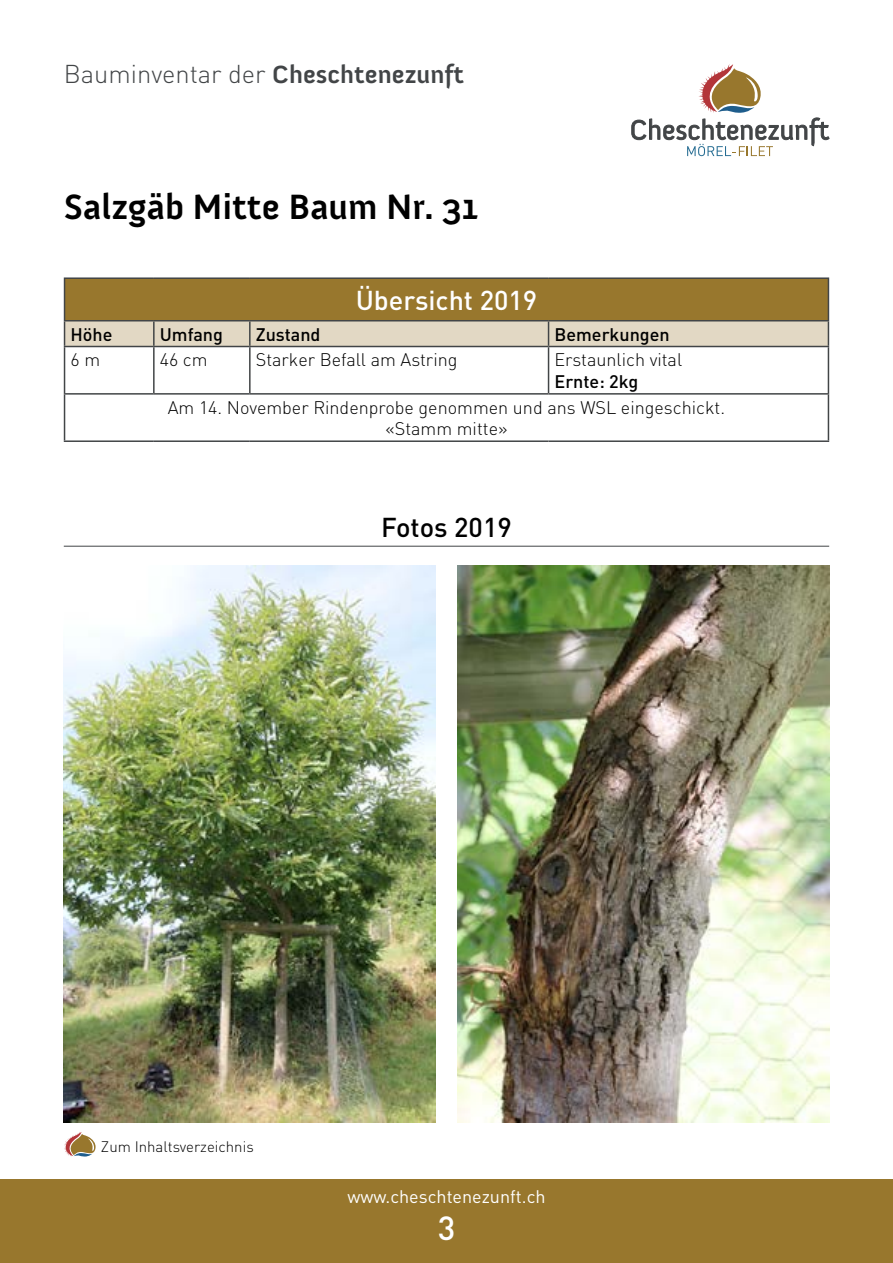
<style>
.page{position:relative;width:893px;height:1263px;background:#fff}
.page>*{position:absolute;margin:0;border:0;box-sizing:border-box;transform-origin:0 0}
.t1{font:700 36px "Anivers";color:#000}
.t2{font:500 33px "DIN Pro";color:#fff}
.t3{font:500 27px "DIN Pro";color:#fff}
.t4{font:500 27px "DIN Pro";color:#000}
.t5{font:300 25.5px "DIN Pro";color:#424547}
.t6{font:300 18px/21.6px "DIN Pro";color:#000;text-align:center}
.t7{font:500 18px "DIN Pro";color:#000}
.t8{font:18px "DIN Pro";color:#fff}
.t9{font:300 15px "DIN Pro";color:#000}
.s1{font-family:"Anivers";font-weight:700}
</style>
<div class="page">
<svg style="left:631px;top:64px;width:199px;height:92px"></svg>
<div style="left:0;top:1179px;width:893px;height:84px;background:#98772d"></div>
<svg style="left:64px;top:1132px;width:32px;height:25px"></svg>
<div style="left:65px;top:278px;width:763px;height:43px;background:#98772d"></div>
<hr style="left:64px;top:277px;width:90px;height:2px;background:#424547">
<hr style="left:64px;top:279px;width:1px;height:41px;background:#424547">
<hr style="left:154px;top:277px;width:96px;height:2px;background:#424547">
<hr style="left:250px;top:277px;width:299px;height:2px;background:#424547">
<hr style="left:549px;top:277px;width:280px;height:2px;background:#424547">
<hr style="left:828px;top:279px;width:1px;height:41px;background:#424547">
<hr style="left:64px;top:320px;width:90px;height:1px;background:#424547">
<hr style="left:154px;top:320px;width:96px;height:1px;background:#424547">
<hr style="left:250px;top:320px;width:299px;height:1px;background:#424547">
<hr style="left:549px;top:320px;width:280px;height:1px;background:#424547">
<svg style="left:64px;top:321px;width:765px;height:25px;background:#dbd2bf"></svg>
<hr style="left:64px;top:346px;width:90px;height:1px;background:#424547">
<hr style="left:64px;top:347px;width:1px;height:46px;background:#424547">
<hr style="left:154px;top:346px;width:96px;height:1px;background:#424547">
<hr style="left:153px;top:347px;width:2px;height:46px;background:#424547">
<hr style="left:250px;top:346px;width:299px;height:1px;background:#424547">
<hr style="left:249px;top:347px;width:2px;height:46px;background:#424547">
<hr style="left:549px;top:346px;width:280px;height:1px;background:#424547">
<hr style="left:548px;top:347px;width:1px;height:46px;background:#424547">
<hr style="left:828px;top:347px;width:1px;height:46px;background:#424547">
<hr style="left:64px;top:393px;width:90px;height:2px;background:#424547">
<hr style="left:64px;top:395px;width:1px;height:45px;background:#424547">
<hr style="left:154px;top:393px;width:96px;height:2px;background:#424547">
<hr style="left:250px;top:393px;width:299px;height:2px;background:#424547">
<hr style="left:549px;top:393px;width:280px;height:2px;background:#424547">
<hr style="left:828px;top:395px;width:1px;height:45px;background:#424547">
<hr style="left:64px;top:440px;width:90px;height:2px;background:#424547">
<hr style="left:154px;top:440px;width:96px;height:2px;background:#424547">
<hr style="left:250px;top:440px;width:299px;height:2px;background:#424547">
<hr style="left:549px;top:440px;width:280px;height:2px;background:#424547">
<hr style="left:64px;top:546px;width:765px;height:1px;background:#424547">
<img style="left:64px;top:566px;width:372px;height:557px">
<img style="left:457px;top:566px;width:372px;height:557px">
<h3 class="t5" style="left:64px;top:57px;width:402px">Bauminventar der <span class="s1">Cheschtenezunft</span></h3>
<h1 class="t1" style="left:64px;top:187px;width:416px">Salzgäb Mitte Baum Nr. 31</h1>
<h3 class="t3" style="left:356px;top:282px;width:183px">Übersicht 2019</h3>
<p class="t7" style="left:71px;top:322px;width:43px">Höhe</p>
<p class="t7" style="left:160px;top:322px;width:65px">Umfang</p>
<p class="t7" style="left:256px;top:322px;width:66px">Zustand</p>
<p class="t7" style="left:554px;top:322px;width:117px">Bemerkungen</p>
<p class="t6" style="left:71px;top:348px;width:31px">6 m</p>
<p class="t6" style="left:160px;top:348px;width:49px">46 cm</p>
<p class="t6" style="left:256px;top:348px;width:203px">Starker Befall am Astring</p>
<p class="t6" style="left:554px;top:348px;width:129px">Erstaunlich vital</p>
<p class="t7" style="left:554px;top:369px;width:85px">Ernte: 2kg</p>
<p class="t6" style="left:168px;top:396px;width:559px">Am 14. November Rindenprobe genommen und ans WSL eingeschickt. «Stamm mitte»</p>
<h3 class="t4" style="left:381px;top:509px;width:132px">Fotos 2019</h3>
<p class="t9" style="left:101px;top:1136px;width:154px">Zum Inhaltsverzeichnis</p>
<p class="t8" style="left:347px;top:1184px;width:200px">www.cheschtenezunft.ch</p>
<h2 class="t2" style="left:438px;top:1205px;width:19px">3</h2>
</div>
